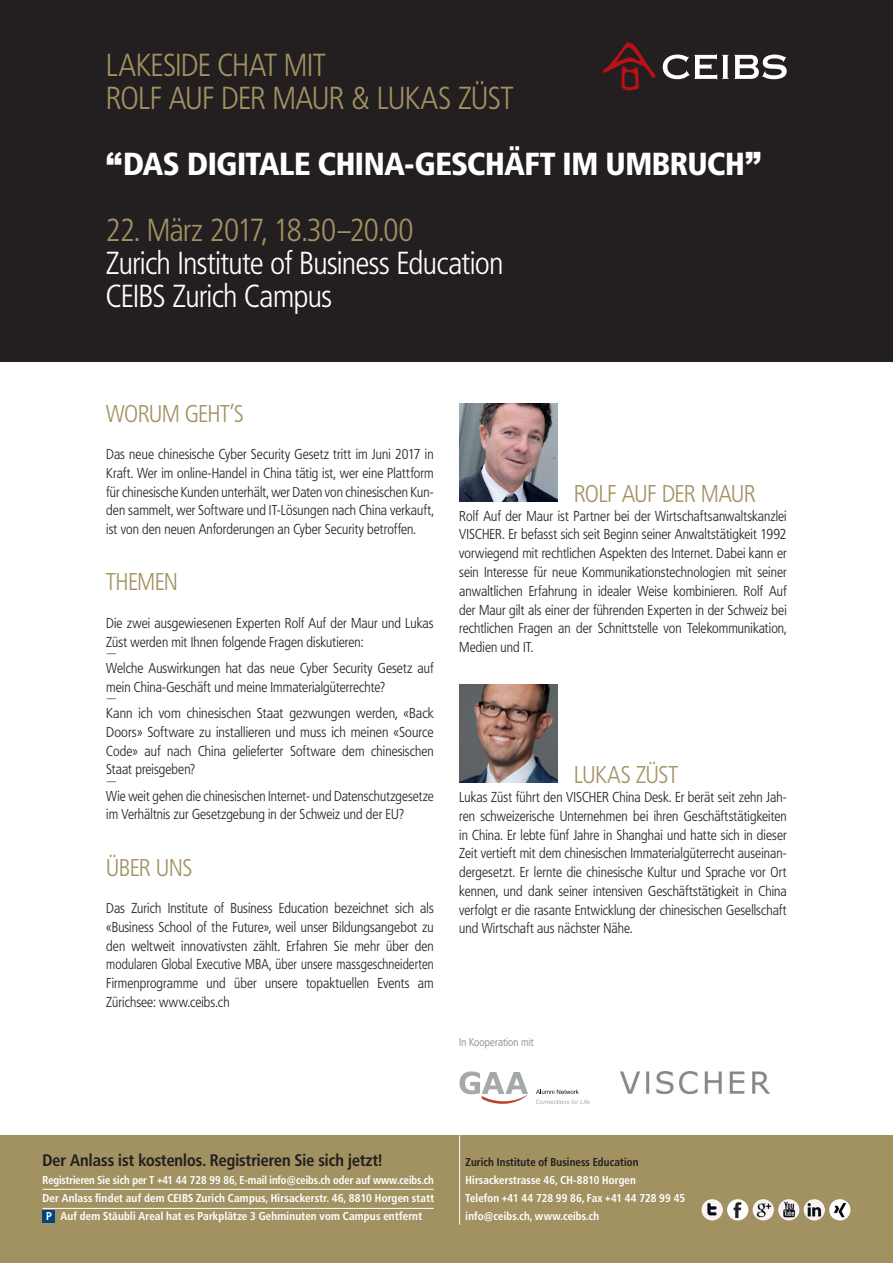
<style>
.page{position:relative;width:893px;height:1263px;background:#fff}
.page>*{position:absolute;margin:0;border:0;box-sizing:border-box;transform-origin:0 0}
.t1{font:300 31.5px/33px "Frutiger Condensed BQ";letter-spacing:-.01em;color:#fff}
.t2{font:300 31.5px/33px "Frutiger Condensed BQ";letter-spacing:-.01em;color:#a29161}
.t3{font:900 31.5px "Frutiger Condensed BQ";letter-spacing:.005em;color:#fff}
.t4{font:300 31.5px "Frutiger Condensed BQ";letter-spacing:-.03em;color:#a29161}
.t5{font:300 24px "Frutiger Condensed BQ";letter-spacing:-.005em;color:#a29161}
.t6{font:300 22.5px "Frutiger Condensed BQ";color:#a29161}
.t7{font:700 16.5px "Frutiger Condensed BQ";letter-spacing:.005em;color:#231f20}
.t8{font:300 14.25px/18.8px "Frutiger Condensed BQ";letter-spacing:.005em;color:#231f20;text-align:justify}
.t9{font:700 11.25px/18px "Frutiger Condensed BQ";letter-spacing:.015em;color:#fff}
.t10{font:700 11.25px "Frutiger Condensed BQ";letter-spacing:.015em;color:#fff;scale:.96 1}
.t11{font:700 11.25px "Frutiger Condensed BQ";letter-spacing:.015em;color:#231f20}
.t12{font:300 11.25px "Frutiger Condensed BQ";letter-spacing:.015em;color:#808285}
.s1{font-family:"Arial"}
</style>
<div class="page">
<div style="left:0;top:0;width:893px;height:361px;background:#231f20"></div>
<img style="left:459px;top:404px;width:98px;height:98px">
<div style="left:0;top:1135px;width:893px;height:128px;background:#a29161"></div>
<svg style="left:459px;top:1071px;width:69px;height:33px"></svg>
<svg style="left:536px;top:1089px;width:54px;height:15px"></svg>
<img style="left:621px;top:1071px;width:148px;height:23px">
<svg style="left:603px;top:42px;width:53px;height:49px"></svg>
<svg style="left:663px;top:54px;width:124px;height:26px"></svg>
<div style="left:43px;top:1210px;width:12px;height:12px;background:#00447b"></div>
<img style="left:778px;top:1199px;width:21px;height:21px;border-radius:11px">
<img style="left:804px;top:1199px;width:21px;height:21px;border-radius:11px">
<img style="left:753px;top:1199px;width:21px;height:21px;border-radius:11px">
<img style="left:702px;top:1199px;width:21px;height:21px;border-radius:11px">
<img style="left:727px;top:1199px;width:21px;height:21px;border-radius:11px">
<div style="left:829px;top:1199px;width:21px;height:21px;background:#fff;border-radius:50%"></div>
<img style="left:833px;top:1202px;width:15px;height:15px">
<hr style="left:459px;top:1135px;width:1px;height:90px;background:#fff">
<hr style="left:43px;top:1189px;width:391px;height:1px;background:#fff">
<hr style="left:43px;top:1208px;width:391px;height:1px;background:#fff">
<img style="left:459px;top:684px;width:98px;height:98px">
<h1 class="t2" style="left:106px;top:49px;width:408px">LAKESIDE CHAT MIT<br>ROLF AUF DER MAUR &amp; LUKAS ZÜST</h1>
<h1 class="t3" style="left:106px;top:145px;width:656px"><span class="s1">“</span>DAS DIGITALE CHINA-GESCHÄFT IM UMBRUCH<span class="s1">”</span></h1>
<h1 class="t4" style="left:106px;top:212px;width:309px">22. März 2017, 18.30–20.00</h1>
<h1 class="t1" style="left:106px;top:247px;width:398px">Zurich Institute of Business Education<br>CEIBS Zurich Campus</h1>
<h2 class="t5" style="left:106px;top:399px;width:139px">WORUM GEHT’S</h2>
<p class="t8" style="left:106px;top:445px;width:329px">Das neue chinesische Cyber Security Gesetz tritt im Juni 2017 in Kraft. Wer im online-Handel in China tätig ist, wer eine Plattform für chinesische Kunden unterhält, wer Daten von chinesischen Kun&shy;den sammelt, wer Software und IT-Lösungen nach China verkauft, ist von den neuen Anforderungen an Cyber Security betroffen.</p>
<h2 class="t5" style="left:106px;top:568px;width:73px">THEMEN</h2>
<p class="t8" style="left:106px;top:614px;width:329px">Die zwei ausgewiesenen Experten Rolf Auf der Maur und Lukas<br>Züst werden mit Ihnen folgende Fragen diskutieren:</p>
<h3 class="t6" style="left:106px;top:639px;width:12px">–</h3>
<p class="t8" style="left:106px;top:659px;width:329px">Welche Auswirkungen hat das neue Cyber Security Gesetz auf mein China-Geschäft und meine Immaterialgüterrechte?</p>
<h3 class="t6" style="left:106px;top:684px;width:12px">–</h3>
<p class="t8" style="left:106px;top:704px;width:329px">Kann ich vom chinesischen Staat gezwungen werden, «Back Doors» Software zu installieren und muss ich meinen «Source Code» auf nach China gelieferter Software dem chinesischen Staat preisgeben?</p>
<h3 class="t6" style="left:106px;top:767px;width:12px">–</h3>
<p class="t8" style="left:106px;top:786px;width:329px">Wie weit gehen die chinesischen Internet- und Datenschutzgesetze im Verhältnis zur Gesetzgebung in der Schweiz und der EU?</p>
<h2 class="t5" style="left:106px;top:853px;width:88px">ÜBER UNS</h2>
<p class="t8" style="left:106px;top:899px;width:329px">Das Zurich Institute of Business Education bezeichnet sich als «Business School of the Future», weil unser Bildungsangebot zu den weltweit innovativsten zählt. Erfahren Sie mehr über den modularen Global Executive MBA, über unsere massgeschneiderten Firmenprogramme und über unsere topaktuellen Events am Zürichsee: www.ceibs.ch</p>
<h2 class="t5" style="left:574px;top:480px;width:183px">ROLF AUF DER MAUR</h2>
<p class="t8" style="left:459px;top:506px;width:329px">Rolf Auf der Maur ist Partner bei der Wirtschaftsanwaltskanzlei VISCHER. Er befasst sich seit Beginn seiner Anwaltstätigkeit 1992 vorwiegend mit rechtlichen Aspekten des Internet. Dabei kann er sein Interesse für neue Kommunikationstechnologien mit seiner anwaltlichen Erfahrung in idealer Weise kombinieren. Rolf Auf der Maur gilt als einer der führenden Experten in der Schweiz bei rechtlichen Fragen an der Schnittstelle von Telekommunikation, Medien und IT.</p>
<h2 class="t5" style="left:574px;top:761px;width:105px">LUKAS ZÜST</h2>
<p class="t8" style="left:459px;top:788px;width:329px">Lukas Züst führt den VISCHER China Desk. Er berät seit zehn Jah&shy;ren schweizerische Unternehmen bei ihren Geschäftstätigkeiten in China. Er lebte fünf Jahre in Shanghai und hatte sich in dieser Zeit vertieft mit dem chinesischen Immaterialgüterrecht auseinan&shy;dergesetzt. Er lernte die chinesische Kultur und Sprache vor Ort kennen, und dank seiner intensiven Geschäftstätigkeit in China verfolgt er die rasante Entwicklung der chinesischen Gesellschaft und Wirtschaft aus nächster Nähe.</p>
<p class="t12" style="left:459px;top:1035px;width:76px">In Kooperation mit</p>
<p class="t7" style="left:43px;top:1150px;width:341px">Der Anlass ist kostenlos. Registrieren Sie sich jetzt!</p>
<p class="t10" style="left:43px;top:1173px;width:409px">Registrieren Sie sich per T +41 44 728 99 86, E-mail info@ceibs.ch oder auf www.ceibs.ch</p>
<p class="t9" style="left:43px;top:1189px;width:393px">Der Anlass findet auf dem CEIBS Zurich Campus, Hirsackerstr. 46, 8810 Horgen statt</p>
<p class="t9" style="left:46px;top:1207px;width:377px">P Auf dem Stäubli Areal hat es Parkplätze 3 Gehminuten vom Campus entfernt</p>
<p class="t11" style="left:466px;top:1155px;width:174px">Zurich Institute of Business Education</p>
<p class="t9" style="left:466px;top:1171px;width:221px">Hirsackerstrasse 46, CH-8810 Horgen<br>Telefon +41 44 728 99 86, Fax +41 44 728 99 45 info@ceibs.ch, www.ceibs.ch</p>
</div>
